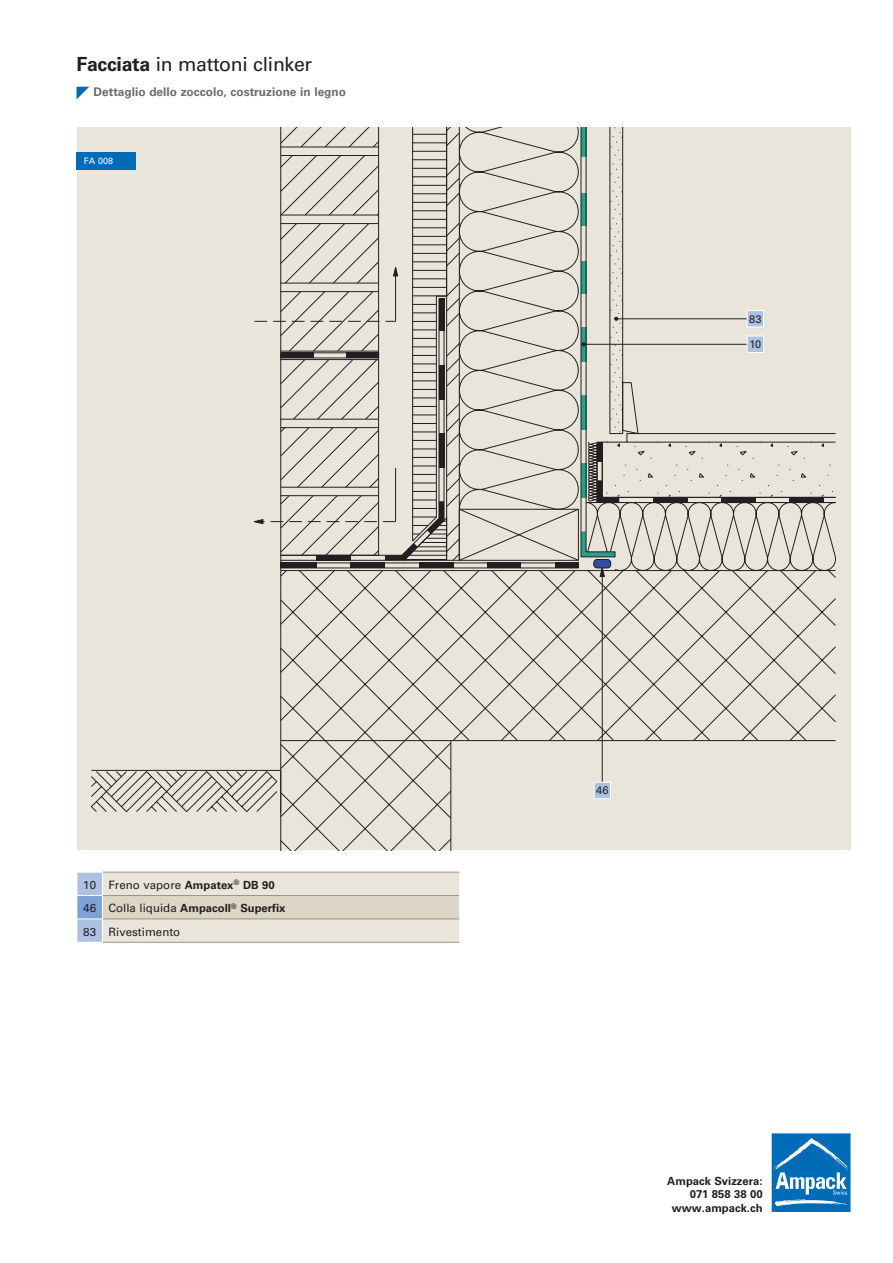
<style>
.page{position:relative;width:893px;height:1263px;background:#fff}
.page>*{position:absolute;margin:0;border:0;box-sizing:border-box;transform-origin:0 0}
.Titel{font:19.5px "Univers LT Std";letter-spacing:-.015em;color:#231f20}
.Titelzusatz{font:700 12px "Univers LT Std";color:#6c6d70}
.Grundtext{font:11.55px "Univers LT Std";color:#231f20}
.Ziffern_Tabelle{font:11.55px "Univers LT Std";color:#231f20}
.Grundtext-2{font:700 11.25px/13.5px "Univers LT Std";color:#231f20;text-align:right}
.Ziffer_Quadrat{font:10.95px "Univers LT Std";color:#231f20}
.t1{font:9px "Univers LT Std";color:#fff}
.s1{font-weight:700}
.s2{font-weight:700;font-size:11.25px}
.s3{font-weight:400;font-size:11.55px}
</style>
<div class="page">
<div style="left:772px;top:1133px;width:78px;height:79px;background:#006cb7"></div>
<svg style="left:773px;top:1138px;width:76px;height:68px"></svg>
<div style="left:77px;top:127px;width:773px;height:723px;background:#eae5da"></div>
<svg style="left:91px;top:769px;width:160px;height:43px"></svg>
<svg style="left:251px;top:127px;width:585px;height:723px"></svg>
<div style="left:351px;top:563px;width:34px;height:5px;background:#231f20"></div>
<div style="left:281px;top:563px;width:36px;height:5px;background:#231f20"></div>
<div style="left:317px;top:555px;width:34px;height:5px;background:#231f20"></div>
<div style="left:281px;top:353px;width:32px;height:5px;background:#231f20"></div>
<div style="left:280px;top:352px;width:99px;height:6px;border:1px solid #231f20"></div>
<div style="left:346px;top:353px;width:33px;height:5px;background:#231f20"></div>
<div style="left:77px;top:153px;width:59px;height:17px;background:#006cb7"></div>
<svg style="left:77px;top:87px;width:12px;height:12px"></svg>
<div style="left:747px;top:311px;width:16px;height:16px;background:#adc2e3"></div>
<div style="left:747px;top:310px;width:17px;height:17px;border:1px solid #fff"></div>
<div style="left:747px;top:336px;width:16px;height:16px;background:#adc2e3"></div>
<div style="left:747px;top:336px;width:17px;height:17px;border:1px solid #fff"></div>
<div style="left:594px;top:782px;width:16px;height:17px;background:#adc2e3"></div>
<div style="left:594px;top:782px;width:17px;height:17px;border:1px solid #fff"></div>
<svg style="left:77px;top:872px;width:382px;height:71px;background:#dedad1"></svg>
<hr style="left:103px;top:918px;width:356px;height:1px;background:#9d938a">
<p class="Titel" style="left:77px;top:53px;width:237px"><span class="s1">Facciata</span> in mattoni clinker</p>
<p class="Titelzusatz" style="left:94px;top:85px;width:254px">Dettaglio dello zoccolo, costruzione in legno</p>
<p class="t1" style="left:84px;top:156px;width:31px">FA 008</p>
<p class="Ziffern_Tabelle" style="left:83px;top:878px;width:14px">10</p>
<p class="Grundtext" style="left:108px;top:878px;width:168px">Freno vapore <span class="s2">Ampatex</span><sup>®</sup> <span class="s2">DB 90</span></p>
<p class="Ziffern_Tabelle" style="left:83px;top:901px;width:14px">46</p>
<p class="Grundtext-2" style="left:108px;top:902px;width:178px"><span class="s3">Colla liquida</span> Ampacoll<sup>®</sup> Superfix</p>
<p class="Ziffern_Tabelle" style="left:83px;top:925px;width:14px">83</p>
<p class="Grundtext" style="left:108px;top:925px;width:73px">Rivestimento</p>
<p class="Ziffer_Quadrat" style="left:749px;top:312px;width:14px">83</p>
<p class="Ziffer_Quadrat" style="left:749px;top:338px;width:13px">10</p>
<p class="Ziffer_Quadrat" style="left:596px;top:784px;width:14px">46</p>
<p class="Grundtext-2" style="left:667px;top:1174px;width:97px">Ampack Svizzera:<br>071 858 38 00 www.ampack.ch</p>
</div>
